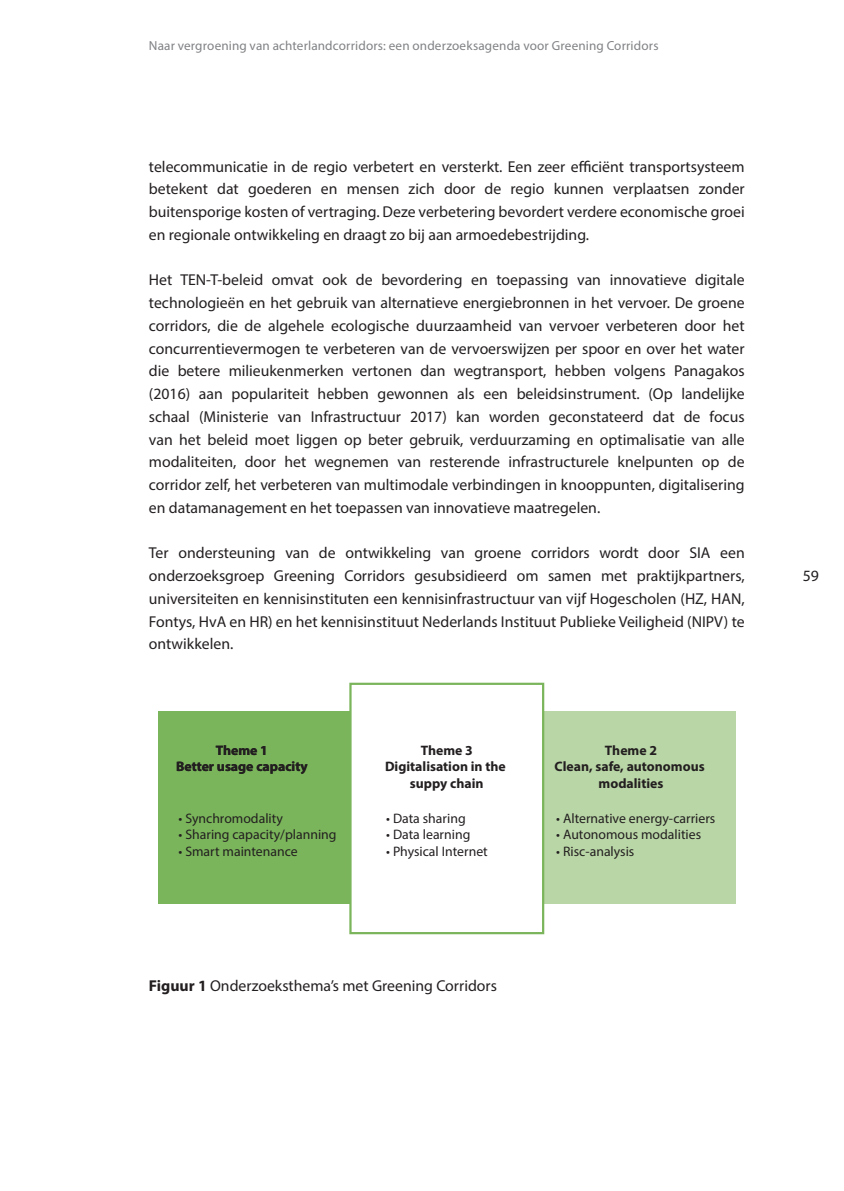
<style>
.page{position:relative;width:844px;height:1191px;background:#fff}
.page>*{position:absolute;margin:0;border:0;box-sizing:border-box;transform-origin:0 0}
.t1{font:15.75px/22.8px "Myriad Pro";color:#231f20;text-align:justify}
.t2{font:13.83px "Myriad Pro";color:#231f20}
.t3{font:700 13.83px/16.4px "Myriad Pro";color:#231f20;text-align:center}
.t4{font:13.12px "Myriad Pro";letter-spacing:.01em;color:#808285}
.s1{font-weight:700}
</style>
<div class="page">
<div style="left:158px;top:711px;width:192px;height:193px;background:#7ab55b"></div>
<div style="left:543px;top:711px;width:192px;height:193px;background:#b9d6a6"></div>
<div style="left:349px;top:682px;width:195px;height:252px;border:2px solid #7ab55b"></div>
<p class="t4" style="left:149px;top:38px;width:511px">Naar vergroening van achterlandcorridors: een onderzoeksagenda voor Greening Corridors</p>
<p class="t1" style="left:149px;top:155px;width:597px">telecommunicatie in de regio verbetert en versterkt. Een zeer efficiënt transportsysteem betekent dat goederen en mensen zich door de regio kunnen verplaatsen zonder buitensporige kosten of vertraging. Deze verbetering bevordert verdere economische groei en regionale ontwikkeling en draagt zo bij aan armoedebestrijding.</p>
<p class="t1" style="left:149px;top:268px;width:597px">Het TEN-T-beleid omvat ook de bevordering en toepassing van innovatieve digitale technologieën en het gebruik van alternatieve energiebronnen in het vervoer. De groene corridors, die de algehele ecologische duurzaamheid van vervoer verbeteren door het concurrentievermogen te verbeteren van de vervoerswijzen per spoor en over het water die betere milieukenmerken vertonen dan wegtransport, hebben volgens Panagakos (2016) aan populariteit hebben gewonnen als een beleidsinstrument. (Op landelijke schaal (Ministerie van Infrastructuur 2017) kan worden geconstateerd dat de focus van het beleid moet liggen op beter gebruik, verduurzaming en optimalisatie van alle modaliteiten, door het wegnemen van resterende infrastructurele knelpunten op de corridor zelf, het verbeteren van multimodale verbindingen in knooppunten, digitalisering en datamanagement en het toepassen van innovatieve maatregelen.</p>
<p class="t1" style="left:149px;top:541px;width:597px">Ter ondersteuning van de ontwikkeling van groene corridors wordt door SIA een onderzoeksgroep Greening Corridors gesubsidieerd om samen met praktijkpartners, universiteiten en kennisinstituten een kennisinfrastructuur van vijf Hogescholen (HZ, HAN, Fontys, HvA en HR) en het kennisinstituut Nederlands Instituut Publieke Veiligheid (NIPV) te ontwikkelen.</p>
<p class="t3" style="left:176px;top:741px;width:133px">Theme 1<br>Better usage capacity</p>
<p class="t3" style="left:554px;top:741px;width:151px">Theme 2<br>Clean, safe, autonomous modalities</p>
<p class="t2" style="left:556px;top:809px;width:160px">• Alternative energy-carriers</p>
<p class="t2" style="left:556px;top:826px;width:146px">• Autonomous modalities</p>
<p class="t2" style="left:556px;top:842px;width:80px">• Risc-analysis</p>
<p class="t3" style="left:385px;top:741px;width:122px">Theme 3<br>Digitalisation in the suppy chain</p>
<p class="t2" style="left:386px;top:809px;width:81px">• Data sharing</p>
<p class="t2" style="left:386px;top:826px;width:86px">• Data learning</p>
<p class="t2" style="left:386px;top:842px;width:103px">• Physical Internet</p>
<p class="t2" style="left:178px;top:809px;width:106px">• Synchromodality</p>
<p class="t2" style="left:178px;top:826px;width:159px">• Sharing capacity/planning</p>
<p class="t2" style="left:178px;top:842px;width:121px">• Smart maintenance</p>
<p class="t1" style="left:149px;top:974px;width:349px"><span class="s1">Figuur 1</span> Onderzoeksthema’s met Greening Corridors</p>
<p class="t1" style="left:802px;top:564px;width:18px">59</p>
</div>
